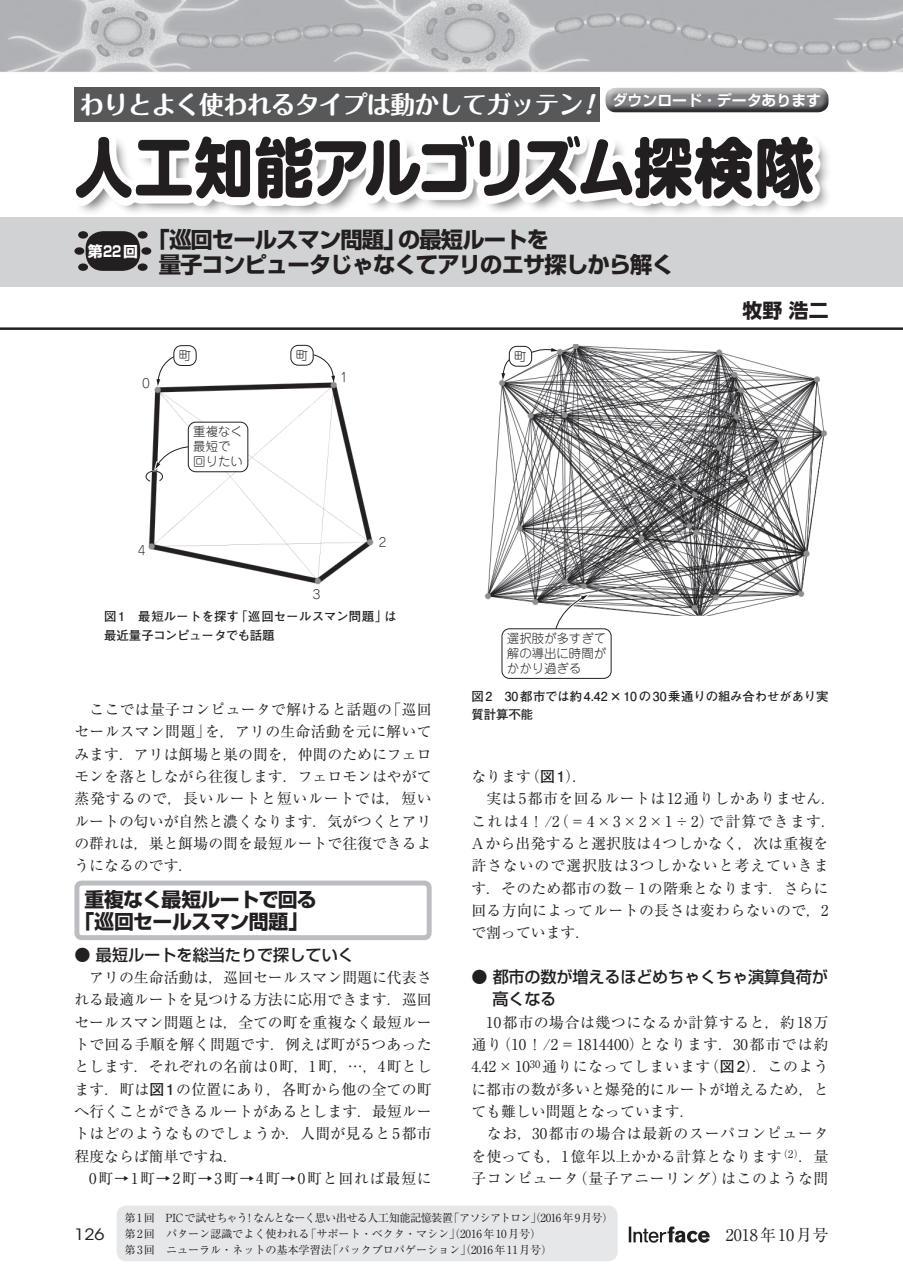
<style>
.page{position:relative;width:903px;height:1275px;background:#fff}
.page>*{position:absolute;margin:0;border:0;box-sizing:border-box;transform-origin:0 0}
.t1{font:800 64.58px "Shin M Go Pro";letter-spacing:-.035em;color:#231f20;scale:.91 1}
.t2{font:700 24.85px "Maru Fo Pro";letter-spacing:-.035em;color:#fff}
.t3{font:700 22.4px/24.8px "Shin Go Pro";letter-spacing:-.04em;color:#231f20}
.t4{font:700 19.78px/22.4px "Shin Go Pro";letter-spacing:-.035em;color:#231f20;text-align:center}
.t5{font:700 19.78px "UD Shin Go Pro";color:#231f20}
.t6{font:500 16.1px/22.4px "Shin Go Pro";letter-spacing:-.01em;color:#231f20}
.t7{font:16.1px "Ryumin Pro";color:#231f20}
.t8{font:15.58px "ITC Avant Garde Std";color:#231f20;scale:1.11 1}
.t9{font:14.88px/22.4px "Ryumin Pro";letter-spacing:.015em;color:#231f20}
.t10{font:700 14.88px "Shin Go Pro De";color:#fff}
.t11{font:700 14.88px "Shin Go Pro";color:#fff}
.t12{font:700 12.42px/18.6px "Futo Go B101 Pro";letter-spacing:-.005em;color:#231f20}
.t13{font:300 12.42px/14.9px "Jun 101 Pro";color:#231f20}
.t14{font:11.2px/16.1px "Ryumin Pro";letter-spacing:-.01em;color:#231f20}
.s1{font-style:italic}
.s2{font-family:"Gothic MB101 Pro De"}
.s3{font-family:"Futo Go B101 Pro";font-weight:700}
</style>
<div class="page">
<img style="left:0;top:0;width:903px;height:1261px">
<hr style="left:0;top:327px;width:903px;height:3px;background:#231f20">
<div style="left:74px;top:134px;width:758px;height:84px;background:#231f20;opacity:.75"></div>
<div style="left:68px;top:128px;width:752px;height:78px;background:#fff"></div>
<div style="left:74px;top:88px;width:526px;height:34px;background:#57585a"></div>
<svg style="left:629px;top:1226px;width:81px;height:17px"></svg>
<div style="left:74px;top:881px;width:358px;height:59px;border:5px solid #bcbdc0;border-radius:5px"></div>
<img style="left:111px;top:347px;width:275px;height:253px">
<div style="left:188px;top:422px;width:60px;height:50px;background:#fff;border-radius:7px"></div>
<div style="left:188px;top:422px;width:60px;height:50px;border:1px solid #231f20;border-radius:7px"></div>
<svg style="left:145px;top:446px;width:44px;height:37px"></svg>
<svg style="left:157px;top:356px;width:18px;height:30px"></svg>
<div style="left:174px;top:346px;width:22px;height:19px;background:#fff;border-radius:7px"></div>
<div style="left:174px;top:345px;width:22px;height:21px;border:1px solid #231f20;border-radius:7px"></div>
<div style="left:291px;top:345px;width:22px;height:20px;background:#fff;border-radius:7px"></div>
<div style="left:290px;top:345px;width:23px;height:20px;border:1px solid #231f20;border-radius:7px"></div>
<svg style="left:313px;top:354px;width:22px;height:29px"></svg>
<img style="left:472px;top:345px;width:356px;height:270px">
<svg style="left:501px;top:356px;width:16px;height:24px"></svg>
<svg style="left:530px;top:348px;width:28px;height:5px"></svg>
<div style="left:509px;top:346px;width:23px;height:20px;background:#fff;border-radius:7px"></div>
<div style="left:509px;top:346px;width:23px;height:20px;border:1px solid #231f20;border-radius:7px"></div>
<svg style="left:552px;top:594px;width:37px;height:34px"></svg>
<div style="left:502px;top:629px;width:109px;height:49px;background:#fff;border-radius:7px"></div>
<div style="left:502px;top:628px;width:109px;height:51px;border:1px solid #231f20;border-radius:7px"></div>
<div style="left:0;top:217px;width:903px;height:70px;background:#d1d2d4"></div>
<div style="left:117px;top:1205px;width:501px;height:56px;background:#e6e7e9;border-radius:10px"></div>
<div style="left:86px;top:231px;width:54px;height:40px;background:#231f20;border-radius:18px"></div>
<div style="left:78px;top:231px;width:10px;height:8px;background:#231f20;border-radius:50%"></div>
<div style="left:138px;top:231px;width:10px;height:8px;background:#231f20;border-radius:50%"></div>
<div style="left:74px;top:247px;width:10px;height:8px;background:#231f20;border-radius:50%"></div>
<div style="left:141px;top:247px;width:10px;height:8px;background:#231f20;border-radius:50%"></div>
<div style="left:78px;top:263px;width:10px;height:8px;background:#231f20;border-radius:50%"></div>
<div style="left:138px;top:263px;width:10px;height:8px;background:#231f20;border-radius:50%"></div>
<div style="left:602px;top:84px;width:228px;height:24px;background:#fff;opacity:.75"></div>
<div style="left:602px;top:89px;width:228px;height:25px;background:#231f20;opacity:.75"></div>
<h2 class="t2" style="left:80px;top:85px;width:523px">わりとよく使われるタイプは動かしてガッテン<span class="s1">!</span></h2>
<p class="t10" style="left:613px;top:88px;width:210px">ダウンロード<span class="s2">・</span>データあります</p>
<h1 class="t1" style="left:74px;top:115px;width:814px">人工知能アルゴリズム探検隊</h1>
<p class="t11" style="left:88px;top:239px;width:52px">第22回</p>
<h3 class="t3" style="left:159px;top:225px;width:517px;text-indent:-11px">「巡回セールスマン問題」の最短ルートを<br>量子コンピュータじゃなくてアリのエサ探しから解く</h3>
<p class="t13" style="left:142px;top:374px;width:9px">0</p>
<p class="t13" style="left:179px;top:346px;width:14px">町</p>
<p class="t13" style="left:296px;top:346px;width:14px">町</p>
<p class="t13" style="left:193px;top:423px;width:51px">重複なく最短で回りたい</p>
<p class="t13" style="left:340px;top:368px;width:9px">1</p>
<p class="t13" style="left:138px;top:541px;width:9px">4</p>
<p class="t13" style="left:313px;top:585px;width:9px">3</p>
<p class="t13" style="left:379px;top:533px;width:9px">2</p>
<p class="t13" style="left:514px;top:347px;width:14px">町</p>
<p class="t12" style="left:104px;top:605px;width:294px">図 1　最短ルートを探す「巡回セールスマン問題」は最近量子コンピュータでも話題</p>
<p class="t13" style="left:507px;top:629px;width:101px;text-align:justify">選択肢が多すぎて解の導出に時間がかかり過ぎる</p>
<h3 class="t5" style="left:742px;top:294px;width:87px">牧野 浩二</h3>
<p class="t9" style="left:74px;top:697px;width:359px;text-align:justify">　ここでは量子コンピュータで解けると話題の「巡回セールスマン問題」を，アリの生命活動を元に解いてみます．アリは餌場と巣の間を，仲間のためにフェロモンを落としながら往復します．フェロモンはやがて蒸発するので，長いルートと短いルートでは，短いルートの匂いが自然と濃くなります．気がつくとアリの群れは，巣と餌場の間を最短ルートで往復できるようになるのです．</p>
<h3 class="t4" style="left:74px;top:886px;width:244px">重複なく最短ルートで回る「巡回セールスマン問題」</h3>
<p class="t6" style="left:74px;top:941px;width:281px">● 最短ルートを総当たりで探していく</p>
<p class="t9" style="left:74px;top:965px;width:359px">　アリの生命活動は，巡回セールスマン問題に代表される最適ルートを見つける方法に応用できます．巡回セールスマン問題とは，全ての町を重複なく最短ルートで回る手順を解く問題です．例えば町が5つあったとします．それぞれの名前は0町，1町，…，4町とします．町は<span class="s3">図1</span>の位置にあり，各町から他の全ての町へ行くことができるルートがあるとします．最短ルートはどのようなものでしょうか．人間が見ると5都市程度ならば簡単ですね．<br>　0町→1町→2町→3町→4町→0町と回れば最短に</p>
<p class="t12" style="left:471px;top:685px;width:359px">図 2　30都市では約 4.42× 10の 30乗通りの組み合わせがあり実質計算不能</p>
<p class="t9" style="left:471px;top:764px;width:366px">なります（<span class="s3">図1</span>）．<br>　実は5都市を回るルートは12通りしかありません．これは4！/2（＝4×3×2×1÷2）で計算できます．<br>Aから出発すると選択肢は4つしかなく，次は重複を許さないので選択肢は3つしかないと考えていきます．そのため都市の数－1の階乗となります．さらに回る方向によってルートの長さは変わらないので，2で割っています．</p>
<p class="t6" style="left:492px;top:964px;width:337px;text-indent:-21px">● 都市の数が増えるほどめちゃくちゃ演算負荷が高くなる</p>
<p class="t9" style="left:471px;top:1010px;width:359px">　10都市の場合は幾つになるか計算すると，約18万通り（10！/2＝1814400）となります．30都市では約<br>4.42×10<sup>30</sup>通りになってしまいます（<span class="s3">図2</span>）．このように都市の数が多いと爆発的にルートが増えるため，とても難しい問題となっています．<br>　なお，30都市の場合は最新のスーパコンピュータを使っても，1億年以上かかる計算となります<sup>（2）</sup>．量子コンピュータ（量子アニーリング）はこのような問</p>
<p class="t14" style="left:125px;top:1208px;width:490px">第1回　PICで試せちゃう! なんとなーく思い出せる人工知能記憶装置「アソシアトロン」（2016年9月号）第2回　パターン認識でよく使われる「サポート・ベクタ・マシン」（2016年10月号）<br>第3回　ニューラル・ネットの基本学習法「バックプロパゲーション」（2016年11月号）</p>
<p class="t8" style="left:74px;top:1225px;width:29px">126</p>
<p class="t7" style="left:710px;top:1222px;width:120px">　2018年10月号</p>
</div>
